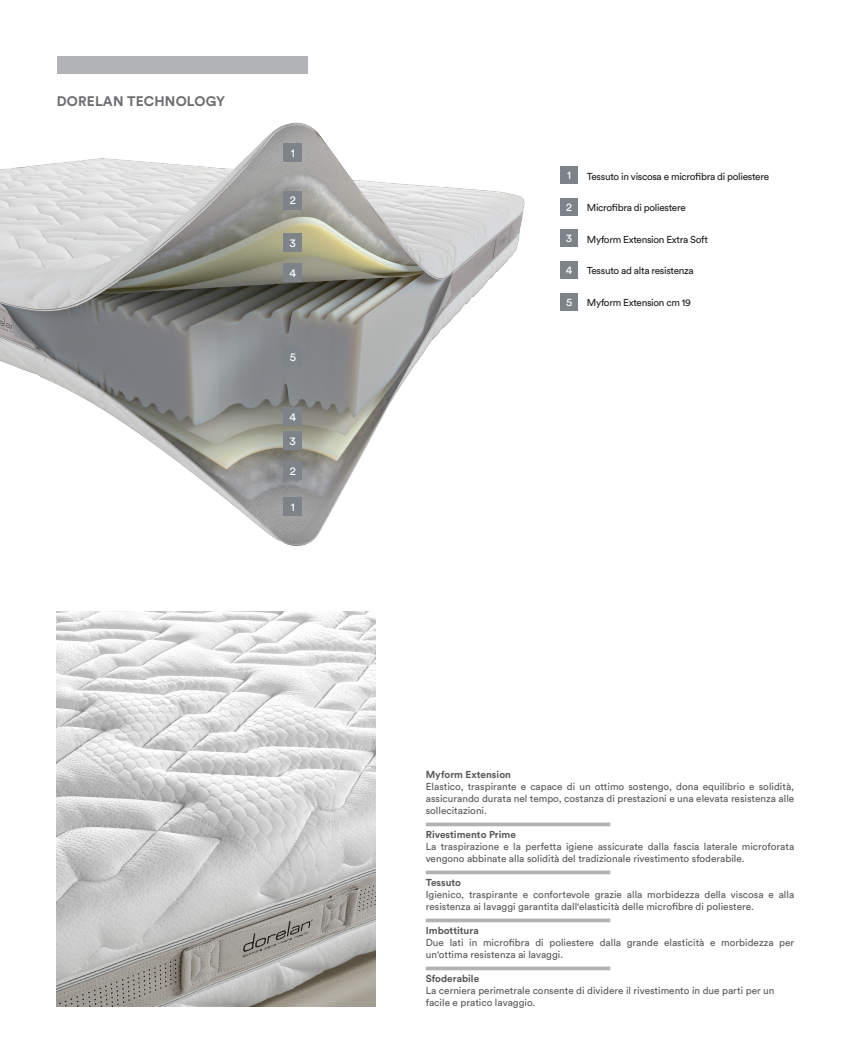
<style>
.page{position:relative;width:851px;height:1063px;background:#fff}
.page>*{position:absolute;margin:0;border:0;box-sizing:border-box;transform-origin:0 0}
.top_qualities_scheda{font:700 13.75px "Circular Std";letter-spacing:.01em;color:#6c6d70}
.t1{font:11.62px "Circular Std";color:#fff}
.t2{font:11.25px "Circular Std";color:#fff}
.testo_base{font:10px/12px "Circular Std";color:#57585a}
.t3{font:10px "Circular Std";letter-spacing:-.03em;color:#231f20}
.testo_base-2{font:700 10px "Circular Std";color:#57585a}
</style>
<div class="page">
<div style="left:57px;top:57px;width:250px;height:17px;background:#b2b3b7"></div>
<img style="left:0;top:122px;width:525px;height:424px">
<div style="left:284px;top:143px;width:18px;height:19px;background:#7d8388"></div>
<div style="left:284px;top:498px;width:18px;height:18px;background:#7d8388"></div>
<div style="left:284px;top:191px;width:18px;height:18px;background:#7d8388"></div>
<div style="left:284px;top:462px;width:18px;height:18px;background:#7d8388"></div>
<div style="left:284px;top:233px;width:18px;height:19px;background:#7d8388"></div>
<div style="left:284px;top:432px;width:18px;height:18px;background:#7d8388"></div>
<div style="left:284px;top:263px;width:18px;height:19px;background:#7d8388"></div>
<div style="left:284px;top:408px;width:18px;height:18px;background:#7d8388"></div>
<div style="left:284px;top:348px;width:18px;height:18px;background:#7d8388"></div>
<img style="left:57px;top:612px;width:319px;height:394px">
<hr style="left:425px;top:823px;width:185px;height:3px;background:#b2b3b7">
<hr style="left:425px;top:871px;width:185px;height:3px;background:#b2b3b7">
<hr style="left:425px;top:919px;width:185px;height:3px;background:#b2b3b7">
<hr style="left:425px;top:967px;width:185px;height:3px;background:#b2b3b7">
<div style="left:560px;top:198px;width:18px;height:18px;background:#7d8388"></div>
<div style="left:560px;top:166px;width:18px;height:18px;background:#7d8388"></div>
<div style="left:560px;top:230px;width:18px;height:17px;background:#7d8388"></div>
<div style="left:560px;top:261px;width:18px;height:18px;background:#7d8388"></div>
<div style="left:560px;top:293px;width:18px;height:18px;background:#7d8388"></div>
<p class="top_qualities_scheda" style="left:57px;top:92px;width:170px">DORELAN TECHNOLOGY</p>
<p class="t1" style="left:291px;top:145px;width:6px">1</p>
<p class="t1" style="left:290px;top:193px;width:8px">2</p>
<p class="t1" style="left:289px;top:235px;width:8px">3</p>
<p class="t1" style="left:289px;top:265px;width:8px">4</p>
<p class="t1" style="left:289px;top:350px;width:8px">5</p>
<p class="t1" style="left:289px;top:410px;width:8px">4</p>
<p class="t1" style="left:289px;top:434px;width:8px">3</p>
<p class="t1" style="left:290px;top:464px;width:8px">2</p>
<p class="t1" style="left:291px;top:500px;width:6px">1</p>
<p class="t2" style="left:567px;top:168px;width:5px">1</p>
<p class="t2" style="left:566px;top:200px;width:7px">2</p>
<p class="t2" style="left:566px;top:232px;width:8px">3</p>
<p class="t2" style="left:565px;top:263px;width:8px">4</p>
<p class="t2" style="left:566px;top:295px;width:8px">5</p>
<p class="t3" style="left:586px;top:170px;width:184px">Tessuto in viscosa e microfibra di poliestere</p>
<p class="t3" style="left:586px;top:201px;width:100px">Microfibra di poliestere</p>
<p class="t3" style="left:586px;top:233px;width:123px">Myform Extension Extra Soft</p>
<p class="t3" style="left:586px;top:264px;width:108px">Tessuto ad alta resistenza</p>
<p class="t3" style="left:586px;top:296px;width:106px">Myform Extension cm 19</p>
<p class="testo_base-2" style="left:425px;top:768px;width:87px">Myform Extension</p>
<p class="testo_base" style="left:425px;top:781px;width:370px;text-align:justify">Elastico, traspirante e capace di un ottimo sostengo, dona equilibrio e solidità, assicurando durata nel tempo, costanza di prestazioni e una elevata resistenza alle sollecitazioni.</p>
<p class="testo_base-2" style="left:425px;top:828px;width:92px">Rivestimento Prime</p>
<p class="testo_base" style="left:425px;top:841px;width:370px">La traspirazione e la perfetta igiene assicurate dalla fascia laterale microforata vengono abbinate alla solidità del tradizionale rivestimento sfoderabile.</p>
<p class="testo_base-2" style="left:425px;top:876px;width:37px">Tessuto</p>
<p class="testo_base" style="left:425px;top:889px;width:370px">Igienico, traspirante e confortevole grazie alla morbidezza della viscosa e alla resistenza ai lavaggi garantita dall'elasticità delle microfibre di poliestere.</p>
<p class="testo_base-2" style="left:425px;top:924px;width:55px">Imbottitura</p>
<p class="testo_base" style="left:425px;top:937px;width:370px">Due lati in microfibra di poliestere dalla grande elasticità e morbidezza per un'ottima resistenza ai lavaggi.</p>
<p class="testo_base-2" style="left:425px;top:972px;width:55px">Sfoderabile</p>
<p class="testo_base" style="left:425px;top:985px;width:350px">La cerniera perimetrale consente di dividere il rivestimento in due parti per un</p>
<p class="testo_base" style="left:425px;top:997px;width:111px">facile e pratico lavaggio.</p>
</div>
